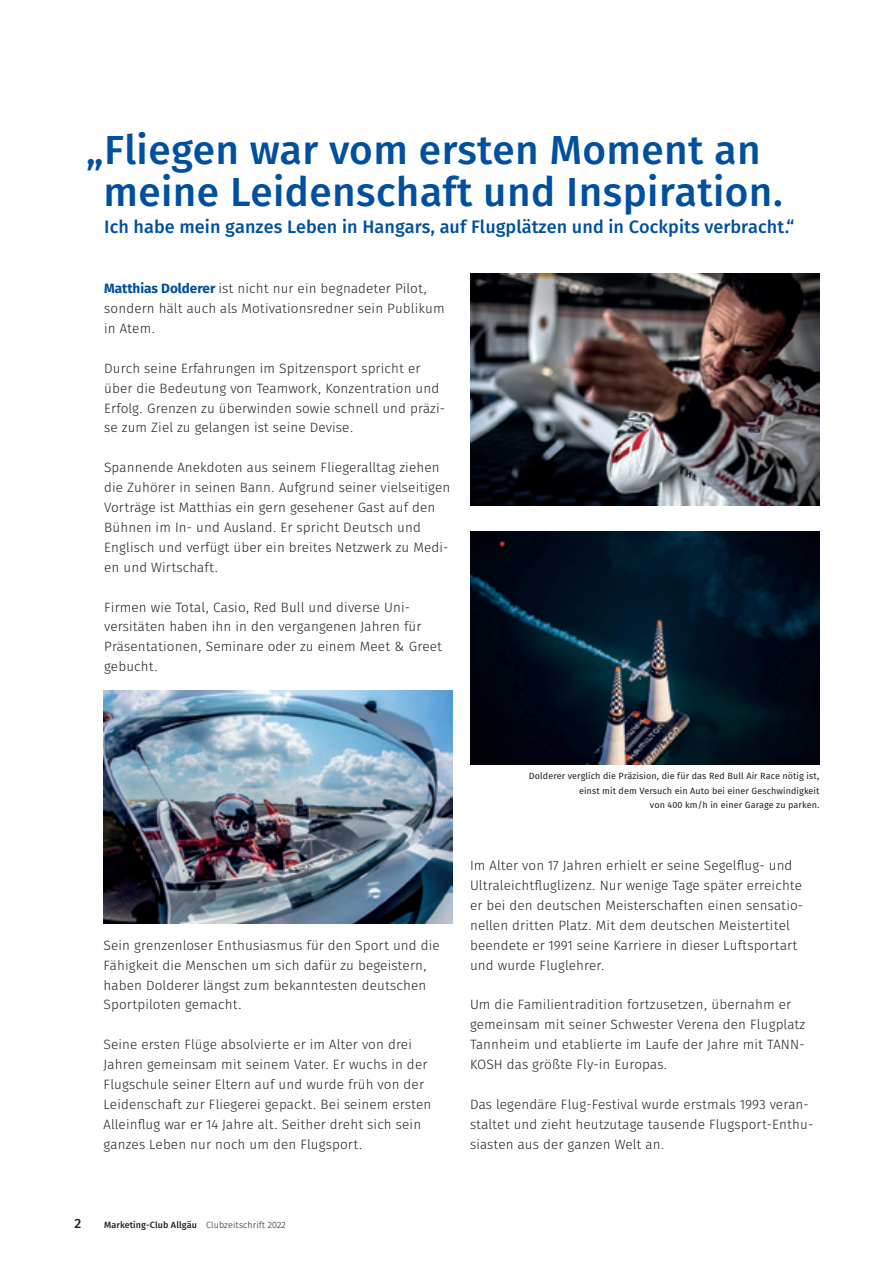
<style>
.page{position:relative;width:893px;height:1263px;background:#fff}
.page>*{position:absolute;margin:0;border:0;box-sizing:border-box;transform-origin:0 0}
.t1{font:40.5px/42px "Fira Sans OT Medium";letter-spacing:.01em;color:#01509f;text-align:center}
.t2{font:18px "Fira Sans OT Medium";letter-spacing:.005em;color:#01509f}
.t3{font:13.5px/20px "Fira Sans OT Light";letter-spacing:.01em;color:#231f20}
.t4{font:13.5px "Fira Sans OT Medium";color:#231f20}
.t5{font:9px/14.7px "Fira Sans OT";letter-spacing:.01em;color:#231f20;text-align:right}
.t6{font:9px "Fira Sans OT Medium";letter-spacing:.01em;color:#231f20}
.s1{font-family:"Fira Sans OT";font-weight:700;color:#01509f}
.s2{font-family:"Fira Sans OT Light"}
</style>
<div class="page">
<img style="left:471px;top:273px;width:348px;height:233px">
<img style="left:104px;top:691px;width:348px;height:232px">
<img style="left:471px;top:532px;width:348px;height:232px">
<h1 class="t1" style="left:86px;top:132px;width:699px">„Fliegen war vom ersten Moment an meine Leidenschaft und Inspiration.</h1>
<h2 class="t2" style="left:104px;top:215px;width:692px">Ich habe mein ganzes Leben in Hangars, auf Flugplätzen und in Cockpits verbracht.“</h2>
<p class="t3" style="left:104px;top:279px;width:342px"><span class="s1">Matthias Dolderer</span> ist nicht nur ein begnadeter Pilot, sondern hält auch als Motivationsredner sein Publikum in Atem.</p>
<p class="t3" style="left:104px;top:359px;width:342px">Durch seine Erfahrungen im Spitzensport spricht er über die Bedeutung von Teamwork, Konzentration und Erfolg. Grenzen zu überwinden sowie schnell und präzi&shy;se zum Ziel zu gelangen ist seine Devise.</p>
<p class="t3" style="left:104px;top:458px;width:348px">Spannende Anekdoten aus seinem Fliegeralltag ziehen die Zuhörer in seinen Bann. Aufgrund seiner vielseitigen Vorträge ist Matthias ein gern gesehener Gast auf den Bühnen im In- und Ausland. Er spricht Deutsch und Englisch und verfügt über ein breites Netzwerk zu Medi&shy;en und Wirtschaft.</p>
<p class="t3" style="left:104px;top:598px;width:339px">Firmen wie Total, Casio, Red Bull und diverse Uni&shy;versitäten haben ihn in den vergangenen Jahren für Präsentationen, Seminare oder zu einem Meet &amp; Greet gebucht.</p>
<p class="t3" style="left:104px;top:936px;width:338px">Sein grenzenloser Enthusiasmus für den Sport und die Fähigkeit die Menschen um sich dafür zu begeistern, haben Dolderer längst zum bekanntesten deutschen Sportpiloten gemacht.</p>
<p class="t3" style="left:104px;top:1035px;width:329px">Seine ersten Flüge absolvierte er im Alter von drei Jahren gemeinsam mit seinem Vater. Er wuchs in der Flugschule seiner Eltern auf und wurde früh von der Leidenschaft zur Fliegerei gepackt. Bei seinem ersten Alleinflug war er 14 Jahre alt. Seither dreht sich sein ganzes Leben nur noch um den Flugsport.</p>
<p class="t4" style="left:74px;top:1214px;width:8px">2</p>
<p class="t6" style="left:104px;top:1219px;width:183px">Marketing-Club Allgäu <span class="s2">Clubzeitschrift 2022</span></p>
<p class="t5" style="left:529px;top:769px;width:292px">Dolderer verglich die Präzision, die für das Red Bull Air Race nötig ist, einst mit dem Versuch ein Auto bei einer Geschwindigkeit<br>von 400 km/h in einer Garage zu parken.</p>
<p class="t3" style="left:470px;top:856px;width:335px">Im Alter von 17 Jahren erhielt er seine Segelflug- und Ultraleichtfluglizenz. Nur wenige Tage später erreichte er bei den deutschen Meisterschaften einen sensatio&shy;nellen dritten Platz. Mit dem deutschen Meistertitel beendete er 1991 seine Karriere in dieser Luftsportart und wurde Fluglehrer.</p>
<p class="t3" style="left:470px;top:996px;width:337px">Um die Familientradition fortzusetzen, übernahm er gemeinsam mit seiner Schwester Verena den Flugplatz Tannheim und etablierte im Laufe der Jahre mit TANN-KOSH das größte Fly-in Europas.</p>
<p class="t3" style="left:470px;top:1095px;width:345px">Das legendäre Flug-Festival wurde erstmals 1993 veran&shy;staltet und zieht heutzutage tausende Flugsport-Enthu&shy;siasten aus der ganzen Welt an.</p>
</div>
